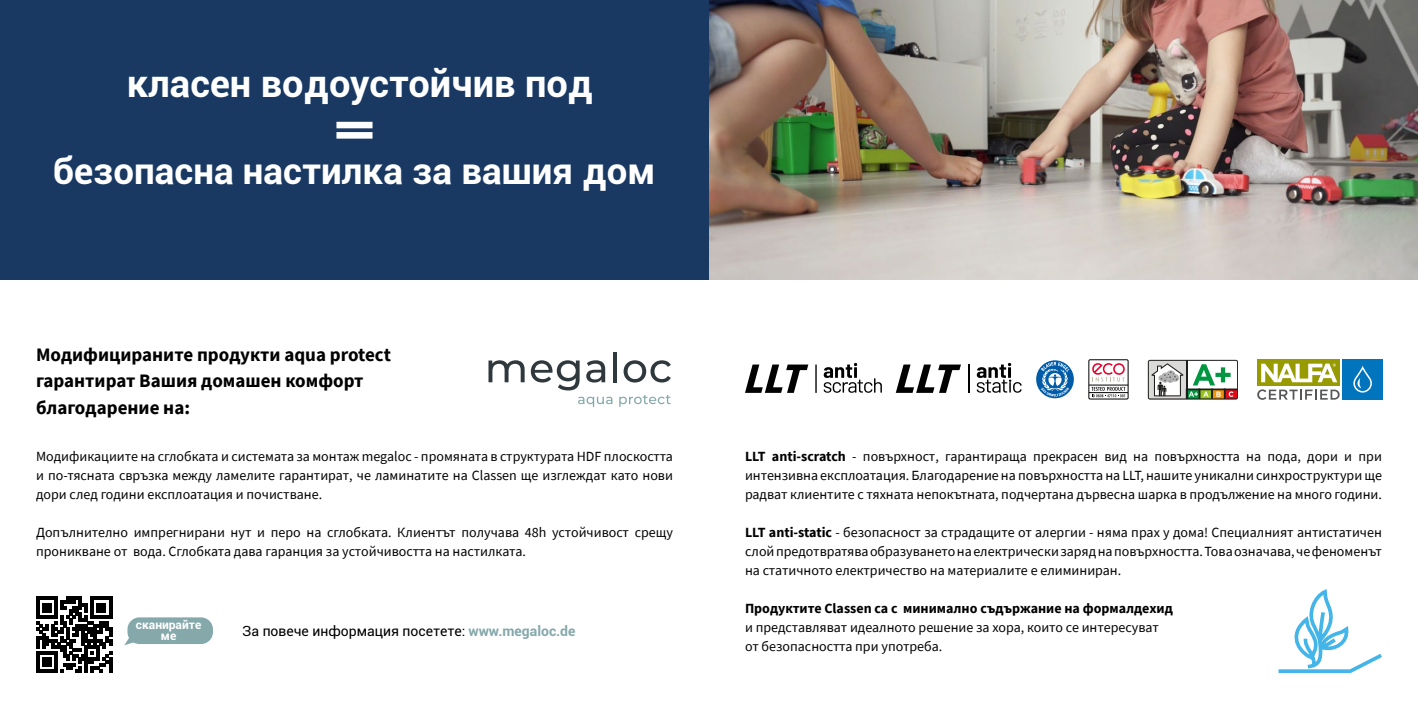
<style>
.page{position:relative;width:1418px;height:709px;background:#fff}
.page>*{position:absolute;margin:0;border:0;box-sizing:border-box;transform-origin:0 0}
.t1{font:700 38px "Roboto";color:#fff}
.t2{font:700 36.6px "Roboto";color:#fff}
.t3{font:700 19px/26.5px "Source Sans Pro";color:#000}
.t4{font:14px/19px "Source Sans Pro";color:#000;text-align:justify}
.t5{font:700 14px "Source Sans Pro";color:#000}
.t6{font:14px "Roboto";color:#000}
.t7{font:700 12px/11px "Roboto";color:#fff;text-align:center}
.s1{font-weight:700;color:#85a8ab}
.s2{font-weight:700}
.s3{color:#fff}
</style>
<div class="page">
<div style="left:0;top:0;width:709px;height:279px;background:#193963"></div>
<img style="left:709px;top:0;width:708px;height:279px">
<svg style="left:1278px;top:589px;width:104px;height:84px"></svg>
<svg style="left:336px;top:122px;width:36px;height:17px"></svg>
<svg style="left:488px;top:360px;width:36px;height:22px"></svg>
<svg style="left:531px;top:360px;width:48px;height:30px"></svg>
<svg style="left:586px;top:360px;width:19px;height:22px"></svg>
<hr style="left:613px;top:352px;width:4px;height:30px;background:#2e383d">
<svg style="left:623px;top:360px;width:48px;height:22px"></svg>
<svg style="left:578px;top:396px;width:34px;height:11px"></svg>
<svg style="left:619px;top:395px;width:52px;height:12px"></svg>
<svg style="left:36px;top:597px;width:76px;height:76px"></svg>
<div style="left:127px;top:617px;width:86px;height:27px;background:#85a8ab;border-radius:12px"></div>
<svg style="left:124px;top:637px;width:10px;height:8px"></svg>
<svg style="left:745px;top:363px;width:136px;height:30px"></svg>
<svg style="left:895px;top:364px;width:66px;height:29px"></svg>
<svg style="left:968px;top:364px;width:1px;height:29px"></svg>
<svg style="left:976px;top:363px;width:45px;height:30px"></svg>
<svg style="left:1090px;top:366px;width:36px;height:31px"></svg>
<div style="left:1088px;top:359px;width:40px;height:40px;border:1px solid #000"></div>
<hr style="left:1088px;top:385px;width:40px;height:1px;background:#000">
<hr style="left:1088px;top:392px;width:40px;height:1px;background:#000">
<svg style="left:1091px;top:363px;width:33px;height:18px"></svg>
<svg style="left:1091px;top:387px;width:34px;height:10px"></svg>
<svg style="left:1035px;top:360px;width:39px;height:39px"></svg>
<svg style="left:1036px;top:360px;width:37px;height:38px"></svg>
<svg style="left:1147px;top:360px;width:90px;height:39px"></svg>
<div style="left:1342px;top:360px;width:40px;height:40px;background:#0075bd"></div>
<svg style="left:1353px;top:366px;width:18px;height:26px"></svg>
<svg style="left:1257px;top:389px;width:82px;height:11px"></svg>
<div style="left:1257px;top:360px;width:82px;height:26px;background:#979a00"></div>
<svg style="left:1261px;top:363px;width:76px;height:19px"></svg>
<h1 class="t1" style="left:127px;top:56px;width:468px">класен водоустойчив под</h1>
<h2 class="t2" style="left:53px;top:145px;width:603px">безопасна настилка за вашия дом</h2>
<h3 class="t3" style="left:36px;top:341px;width:356px">Модифицираните продукти aqua protect гарантират Вашия домашен комфорт благодарение на:</h3>
<p class="t4" style="left:36px;top:447px;width:638px">Модификациите на сглобката и системата за монтаж megaloc - промяната в структурата HDF плоскостта и по-тясната свръзка между ламелите гарантират, че ламинатите на Classen ще изглеждат като нови дори след години експлоатация и почистване.</p>
<p class="t4" style="left:36px;top:523px;width:638px">Допълнително импрегнирани нут и перо на сглобката. Клиентът получава 48h устойчивост срещу проникване от вода. Cглобката дава гаранция за устойчивостта на настилката.</p>
<p class="t7" style="left:136px;top:619px;width:67px">сканирайте ме</p>
<p class="t6" style="left:242px;top:621px;width:335px">За повече информация посетете: <span class="s1">www.megaloc.de</span></p>
<p class="t4" style="left:745px;top:447px;width:638px"><span class="s2">LLT anti-scratch</span> - повърхност, гарантираща прекрасен вид на повърхността на пода, дори и при интензивна експлоатация. Благодарение на повърхността на LLT, нашите уникални синхроструктури ще радват клиентите с тяхната непокътната, подчертана дървесна шарка в продължение на много години.</p>
<p class="t4" style="left:745px;top:523px;width:638px"><span class="s2">LLT anti-static</span> - безопасност за страдащите от алергии - няма прах у дома! Специалният антистатичен слой предотвратява образуването на електрически заряд на повърхността. Това означава, че феноменът на статичното електричество на материалите е елиминиран.<span class="s3">me.</span></p>
<p class="t5" style="left:745px;top:599px;width:429px">Продуктите Classen са с минимално съдържание на формалдехид</p>
<p class="t4" style="left:745px;top:618px;width:415px">и представляват идеалното решение за хора, които се интересуват от безопасността при употреба.</p>
</div>
